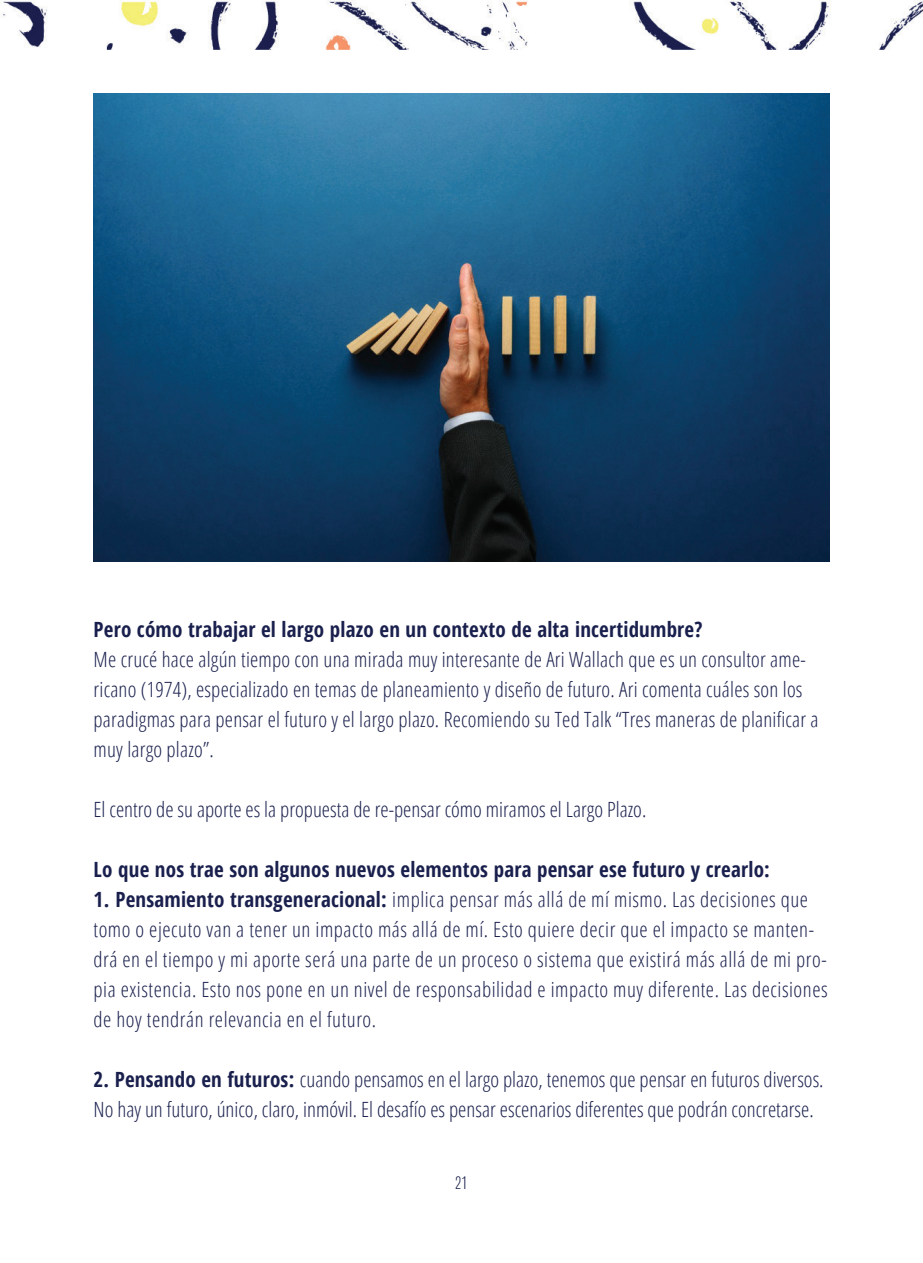
<style>
.page{position:relative;width:923px;height:1263px;background:#fff}
.page>*{position:absolute;margin:0;border:0;box-sizing:border-box;transform-origin:0 0}
.t1{font:300 21px/30px "Open Sans Condensed";letter-spacing:.01em;color:#1a204d}
.t2{font:700 21px "Open Sans Condensed";letter-spacing:.01em;color:#1a204d}
.t3{font:300 condensed 18px "Akzidenz Grotesk BE";color:#1a204d}
.s1{font-weight:700}
</style>
<div class="page">
<img style="left:3px;top:0;width:920px;height:50px">
<img style="left:94px;top:94px;width:735px;height:468px">
<p class="t2" style="left:94px;top:615px;width:610px">Pero cómo trabajar el largo plazo en un contexto de alta incertidumbre?</p>
<p class="t1" style="left:94px;top:644px;width:726px">Me crucé hace algún tiempo con una mirada muy interesante de Ari Wallach que es un consultor ame&shy;ricano (1974), especializado en temas de planeamiento y diseño de futuro. Ari comenta cuáles son los paradigmas para pensar el futuro y el largo plazo. Recomiendo su Ted Talk “Tres maneras de planificar a muy largo plazo”.</p>
<p class="t1" style="left:94px;top:794px;width:554px">El centro de su aporte es la propuesta de re-pensar cómo miramos el Largo Plazo.</p>
<p class="t2" style="left:94px;top:855px;width:678px">Lo que nos trae son algunos nuevos elementos para pensar ese futuro y crearlo:</p>
<p class="t1" style="left:94px;top:884px;width:735px"><span class="s1">1. Pensamiento transgeneracional:</span> implica pensar más allá de mí mismo. Las decisiones que tomo o ejecuto van a tener un impacto más allá de mí. Esto quiere decir que el impacto se manten&shy;drá en el tiempo y mi aporte será una parte de un proceso o sistema que existirá más allá de mi pro&shy;pia existencia. Esto nos pone en un nivel de responsabilidad e impacto muy diferente. Las decisiones de hoy tendrán relevancia en el futuro.</p>
<p class="t1" style="left:94px;top:1064px;width:731px"><span class="s1">2. Pensando en futuros:</span> cuando pensamos en el largo plazo, tenemos que pensar en futuros diversos.<br>No hay un futuro, único, claro, inmóvil. El desafío es pensar escenarios diferentes que podrán concretarse.</p>
<p class="t3" style="left:455px;top:1173px;width:14px">21</p>
</div>
